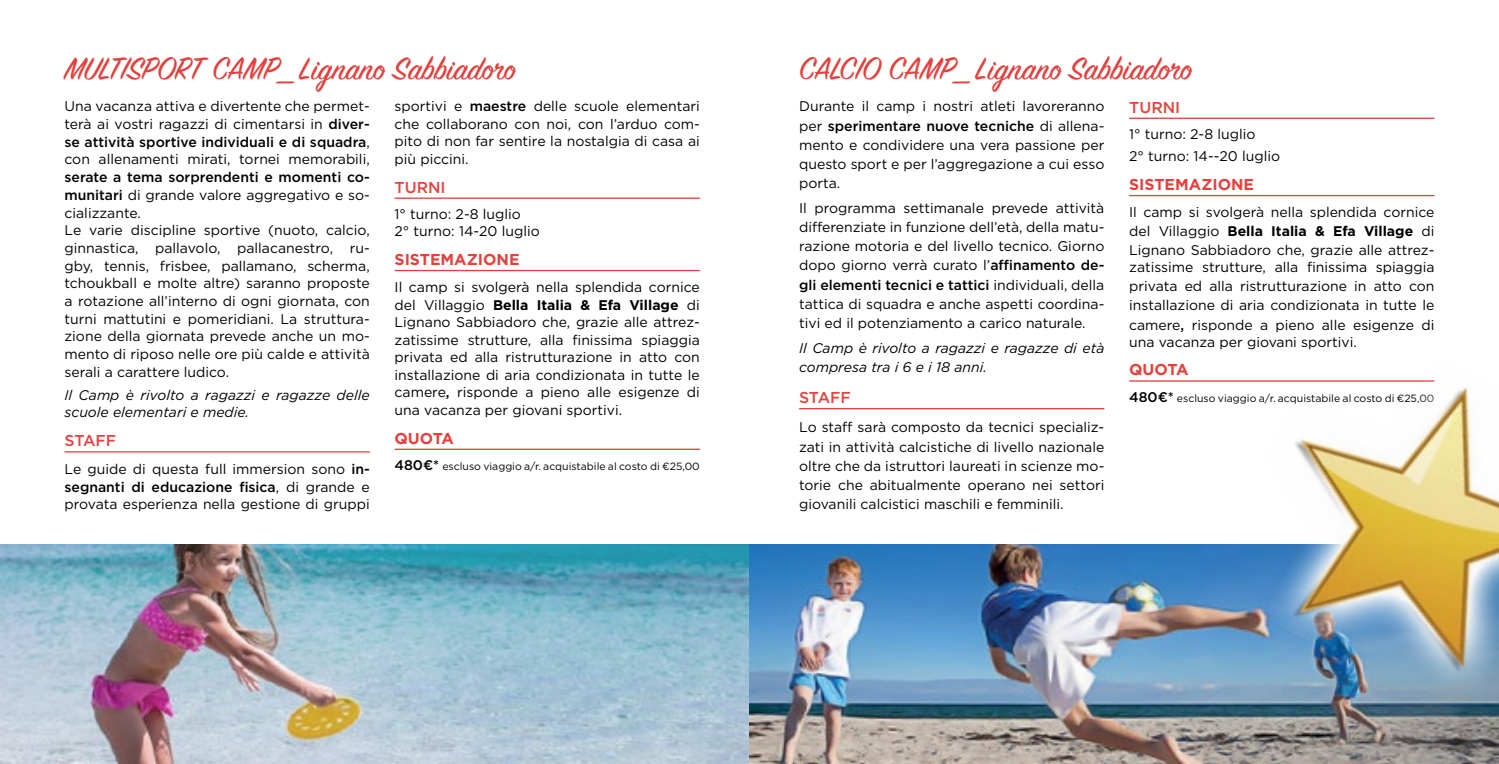
<style>
.page{position:relative;width:1499px;height:764px;background:#fff}
.page>*{position:absolute;margin:0;border:0;box-sizing:border-box;transform-origin:0 0}
.t1{font:35px "Sign Painter House Script";color:#e4413e}
.t2{font:700 15.75px "Gotham";color:#e4413e}
.t3{font:500 15.75px "Gotham";color:#e4413e}
.t4{font:14px/19.2px "Gotham";color:#000;text-align:justify}
.t5{font:italic 14px/17.7px "Gotham";color:#000}
.t6{font:10.5px "Gotham";color:#000}
.s1{font-weight:500}
.s2{font-weight:700}
.s3{font-weight:500;font-size:14px}
</style>
<div class="page">
<hr style="left:64px;top:451px;width:306px;height:2px;background:#e4413e">
<hr style="left:799px;top:408px;width:305px;height:1px;background:#e4413e">
<hr style="left:394px;top:198px;width:305px;height:1px;background:#e4413e">
<hr style="left:394px;top:270px;width:305px;height:1px;background:#e4413e">
<hr style="left:394px;top:449px;width:305px;height:1px;background:#e4413e">
<hr style="left:1129px;top:118px;width:305px;height:1px;background:#e4413e">
<hr style="left:1129px;top:195px;width:305px;height:1px;background:#e4413e">
<hr style="left:1129px;top:380px;width:305px;height:2px;background:#e4413e">
<img style="left:0;top:544px;width:749px;height:220px">
<img style="left:749px;top:544px;width:749px;height:220px">
<img style="left:1200px;top:380px;width:298px;height:351px">
<h1 class="t1" style="left:64px;top:47px;width:453px">MULTISPORT CAMP_ Lignano Sabbiadoro</h1>
<h1 class="t1" style="left:799px;top:47px;width:394px">CALCIO CAMP_ Lignano Sabbiadoro</h1>
<p class="t4" style="left:64px;top:97px;width:307px;line-height:17.7px">Una vacanza attiva e divertente che permet&shy;terà ai vostri ragazzi di cimentarsi in <span class="s1">diver&shy;se attività sportive individuali e di squadra</span>, con allenamenti mirati, tornei memorabili,</p>
<p class="t4" style="left:64px;top:168px;width:307px;line-height:17.7px;text-align:left"><span class="s1">serate a tema sorprendenti e momenti co&shy;munitari</span> di grande valore aggregativo e so&shy;cializzante.<br>Le varie discipline sportive (nuoto, calcio, ginnastica, pallavolo, pallacanestro, ru&shy;gby, tennis, frisbee, pallamano, scherma, tchoukball e molte altre) saranno proposte a rotazione all’interno di ogni giornata, con turni mattutini e pomeridiani. La struttura&shy;zione della giornata prevede anche un mo&shy;mento di riposo nelle ore più calde e attività serali a carattere ludico.</p>
<p class="t5" style="left:64px;top:385px;width:307px">Il Camp è rivolto a ragazzi e ragazze delle scuole elementari e medie.</p>
<p class="t3" style="left:64px;top:430px;width:53px">STAFF</p>
<p class="t4" style="left:64px;top:460px;width:307px;line-height:17.7px">Le guide di questa full immersion sono <span class="s1">in&shy;segnanti di educazione fisica</span>, di grande e provata esperienza nella gestione di gruppi</p>
<p class="t4" style="left:394px;top:97px;width:307px;line-height:17.5px">sportivi e <span class="s1">maestre</span> delle scuole elementari che collaborano con noi, con l’arduo com&shy;pito di non far sentire la nostalgia di casa ai più piccini.</p>
<p class="t3" style="left:394px;top:177px;width:52px">TURNI</p>
<p class="t4" style="left:394px;top:206px;width:147px;line-height:16.8px">1° turno: 2-8 luglio<br>2° turno: 14-20 luglio</p>
<p class="t2" style="left:394px;top:249px;width:126px">SISTEMAZIONE</p>
<p class="t4" style="left:394px;top:278px;width:307px;line-height:17.5px">Il camp si svolgerà nella splendida cornice del Villaggio <span class="s2">Bella Italia &amp; Efa Village</span> di Lignano Sabbiadoro che, grazie alle attrez&shy;zatissime strutture, alla finissima spiaggia privata ed alla ristrutturazione in atto con installazione di aria condizionata in tutte le camere<span class="s1">,</span> risponde a pieno alle esigenze di una vacanza per giovani sportivi.</p>
<p class="t2" style="left:394px;top:428px;width:61px">QUOTA</p>
<p class="t6" style="left:394px;top:460px;width:307px"><span class="s3">480€*</span> escluso viaggio a/r. acquistabile al costo di €25,00</p>
<p class="t4" style="left:799px;top:96px;width:307px">Durante il camp i nostri atleti lavoreranno per <span class="s1">sperimentare nuove tecniche</span> di allena&shy;mento e condividere una vera passione per questo sport e per l’aggregazione a cui esso porta.</p>
<p class="t4" style="left:799px;top:198px;width:307px">Il programma settimanale prevede attività differenziate in funzione dell’età, della matu&shy;razione motoria e del livello tecnico. Giorno dopo giorno verrà curato l’<span class="s1">affinamento de&shy;gli elementi tecnici e tattici</span> individuali, della tattica di squadra e anche aspetti coordina&shy;tivi ed il potenziamento a carico naturale.</p>
<p class="t5" style="left:799px;top:338px;width:307px;line-height:19.2px">Il Camp è rivolto a ragazzi e ragazze di età compresa tra i 6 e i 18 anni.</p>
<p class="t3" style="left:799px;top:387px;width:53px">STAFF</p>
<p class="t4" style="left:799px;top:417px;width:307px">Lo staff sarà composto da tecnici specializ&shy;zati in attività calcistiche di livello nazionale oltre che da istruttori laureati in scienze mo&shy;torie che abitualmente operano nei settori giovanili calcistici maschili e femminili.</p>
<p class="t3" style="left:1129px;top:97px;width:52px">TURNI</p>
<p class="t4" style="left:1129px;top:123px;width:152px;line-height:21.7px">1° turno: 2-8 luglio<br>2° turno: 14--20 luglio</p>
<p class="t2" style="left:1129px;top:174px;width:126px">SISTEMAZIONE</p>
<p class="t4" style="left:1129px;top:202px;width:307px">Il camp si svolgerà nella splendida cornice del Villaggio <span class="s2">Bella Italia &amp; Efa Village</span> di Lignano Sabbiadoro che, grazie alle attrez-</p>
<p class="t4" style="left:1129px;top:257px;width:307px">zatissime strutture, alla finissima spiaggia privata ed alla ristrutturazione in atto con installazione di aria condizionata in tutte le camere<span class="s1">,</span> risponde a pieno alle esigenze di</p>
<p class="t4" style="left:1129px;top:332px;width:229px">una vacanza per giovani sportivi.</p>
<p class="t2" style="left:1129px;top:359px;width:61px">QUOTA</p>
<p class="t6" style="left:1129px;top:392px;width:307px"><span class="s3">480€*</span> escluso viaggio a/r. acquistabile al costo di €25,00</p>
</div>
